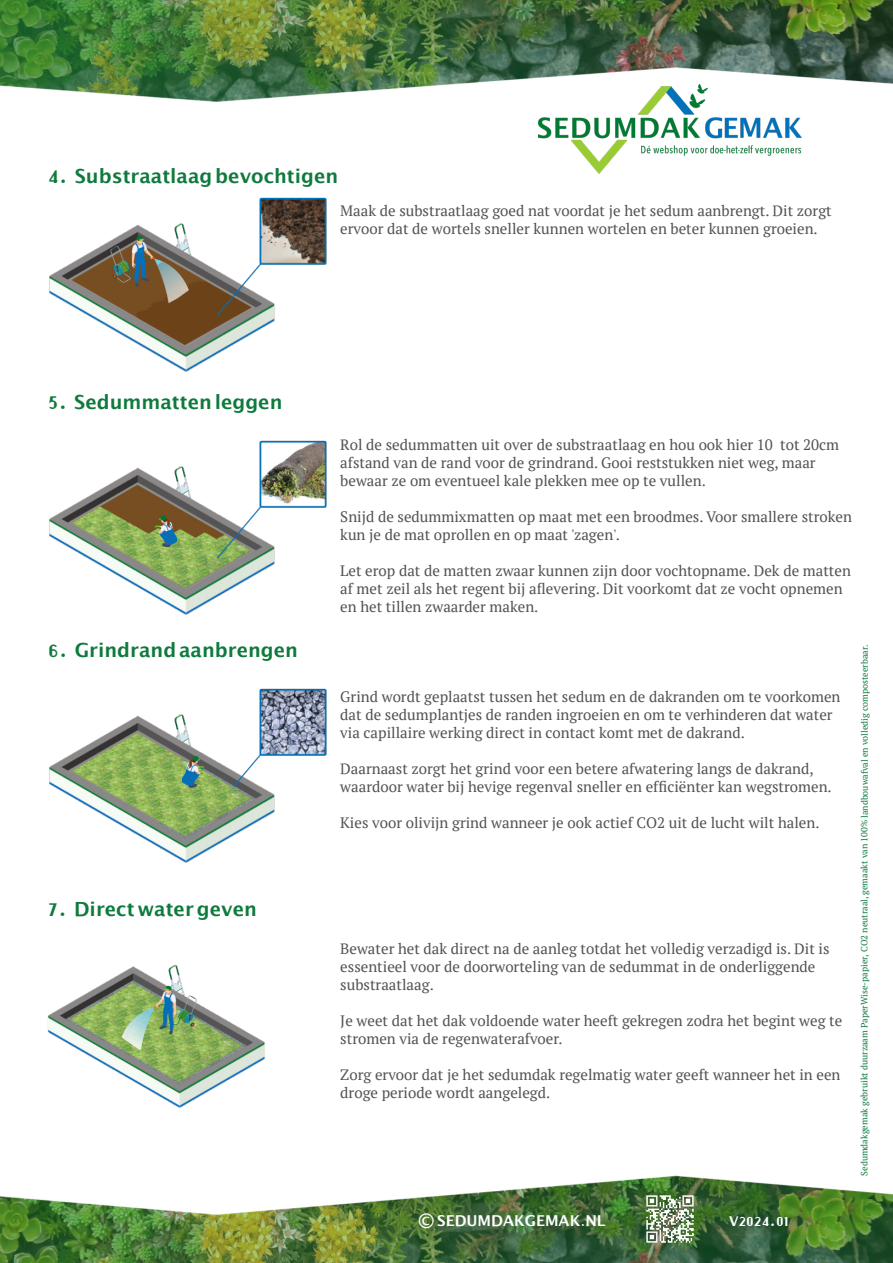
<style>
.page{position:relative;width:893px;height:1263px;background:#fff}
.page>*{position:absolute;margin:0;border:0;box-sizing:border-box;transform-origin:0 0}
.t1{font:700 19.5px "Lucida Grande";color:#0e7a3d}
.t2{font:19.5px "Beirut";color:#fff}
.t3{font:15px/18px "PT Serif";color:#545251}
.t4{font:700 15px "Lucida Grande";color:#fff}
.t5{font:9px "PT Serif";color:#0e7a3d}
.s1{font-family:"Beirut";font-weight:400;font-size:27px}
.s2{font-size:19.5px}
.s3{font-family:"Beirut";font-weight:400}
.s4{font-family:"Lucida Grande";font-weight:700;font-size:13.5px}
</style>
<div class="page">
<img style="left:0;top:0;width:893px;height:102px">
<img style="left:0;top:1175px;width:893px;height:88px">
<img style="left:644px;top:1192px;width:52px;height:53px">
<img style="left:47px;top:965px;width:218px;height:142px">
<img style="left:49px;top:688px;width:278px;height:175px">
<img style="left:49px;top:440px;width:278px;height:174px">
<img style="left:49px;top:197px;width:278px;height:175px">
<img style="left:539px;top:84px;width:262px;height:89px">
<h1 class="t1" style="left:48px;top:167px;width:291px"><span class="s1">4.</span> Substraatlaagbevochtigen</h1>
<p class="t3" style="left:340px;top:203px;width:493px">Maak de substraatlaag goed nat voordat je het sedum aanbrengt. Dit zorgt ervoor dat de wortels sneller kunnen wortelen en beter kunnen groeien.</p>
<h1 class="t1" style="left:48px;top:394px;width:236px"><span class="s1">5.</span> Sedummattenleggen</h1>
<h1 class="t1" style="left:48px;top:641px;width:251px"><span class="s1">6.</span> Grindrandaanbrengen</h1>
<h1 class="t1" style="left:48px;top:901px;width:210px"><span class="s1">7.</span> Direct watergeven</h1>
<p class="t3" style="left:340px;top:437px;width:500px">Rol de sedummatten uit over de substraatlaag en hou ook hier 10 tot 20cm afstand van de rand voor de grindrand. Gooi reststukken niet weg, maar bewaar ze om eventueel kale plekken mee op te vullen.</p>
<p class="t3" style="left:340px;top:509px;width:513px">Snijd de sedummixmatten op maat met een broodmes. Voor smallere stroken kun je de mat oprollen en op maat 'zagen'.</p>
<p class="t3" style="left:340px;top:563px;width:512px">Let erop dat de matten zwaar kunnen zijn door vochtopname. Dek de matten af met zeil als het regent bij aflevering. Dit voorkomt dat ze vocht opnemen en het tillen zwaarder maken.</p>
<p class="t3" style="left:340px;top:689px;width:502px">Grind wordt geplaatst tussen het sedum en de dakranden om te voorkomen dat de sedumplantjes de randen ingroeien en om te verhinderen dat water via capillaire werking direct in contact komt met de dakrand.</p>
<p class="t3" style="left:340px;top:761px;width:493px">Daarnaast zorgt het grind voor een betere afwatering langs de dakrand, waardoor water bij hevige regenval sneller en efficiënter kan wegstromen.</p>
<p class="t3" style="left:340px;top:815px;width:481px">Kies voor olivijn grind wanneer je ook actief CO2 uit de lucht wilt halen.</p>
<p class="t3" style="left:340px;top:941px;width:491px">Bewater het dak direct na de aanleg totdat het volledig verzadigd is. Dit is essentieel voor de doorworteling van de sedummat in de onderliggende substraatlaag.</p>
<p class="t3" style="left:340px;top:1013px;width:504px">Je weet dat het dak voldoende water heeft gekregen zodra het begint weg te stromen via de regenwaterafvoer.</p>
<p class="t3" style="left:340px;top:1067px;width:502px">Zorg ervoor dat je het sedumdak regelmatig water geeft wanneer het in een droge periode wordt aangelegd.</p>
<p class="t5" style="left:861px;top:1176px;width:533px;rotate:-90deg">Sedumdakgemak gebruikt duurzaam PaperWise-papier, CO2 neutraal, gemaakt van 100% landbouwafval en volledig composteerbaar.</p>
<p class="t4" style="left:418px;top:1214px;width:189px"><span class="s2">©</span> SEDUMDAKGEMAK<span class="s3">.</span>NL</p>
<h1 class="t2" style="left:729px;top:1212px;width:61px"><span class="s4">V</span>2024.01</h1>
</div>
